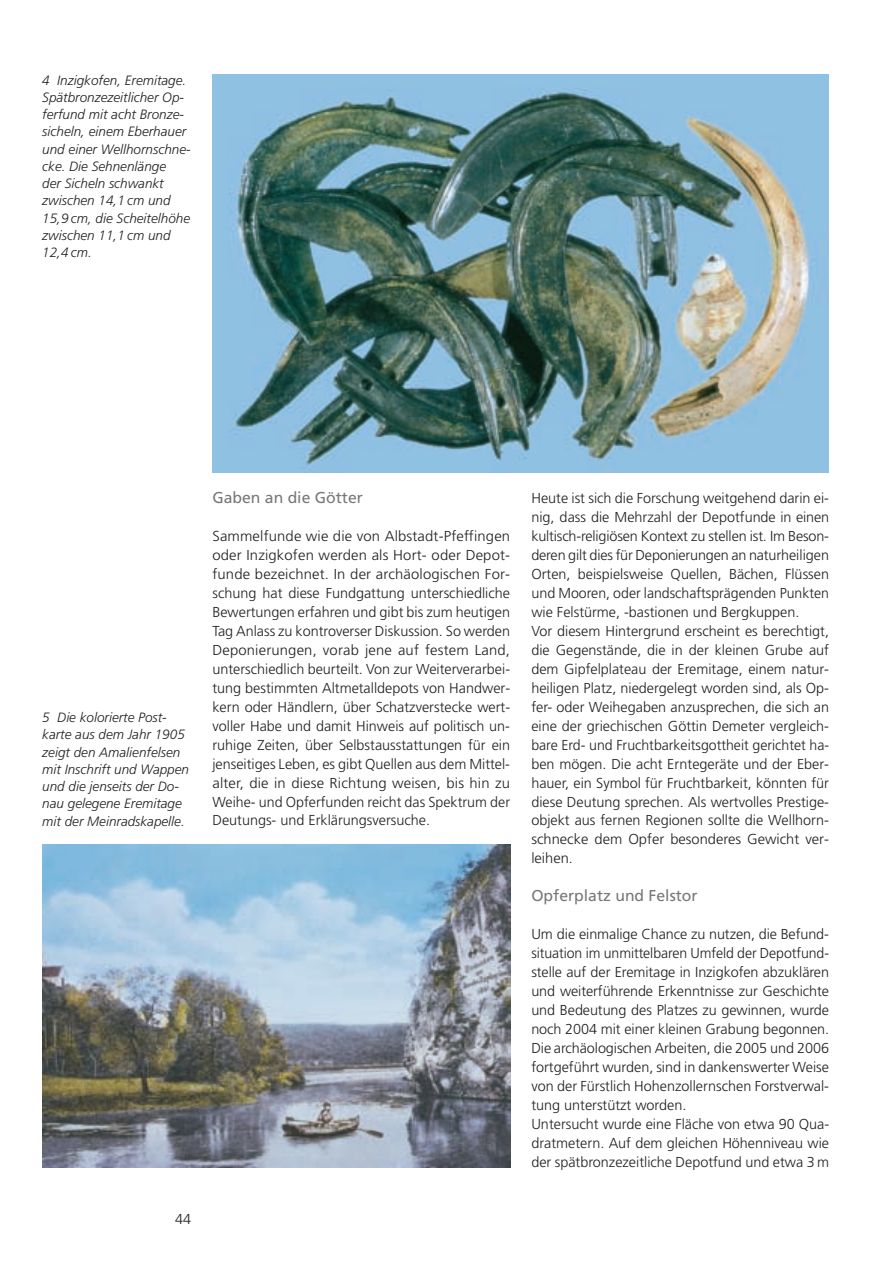
<style>
.page{position:relative;width:893px;height:1263px;background:#fff}
.page>*{position:absolute;margin:0;border:0;box-sizing:border-box;transform-origin:0 0}
.t1{font:15.75px "Frutiger";color:#76787b}
.t2{font:300 14.4px/19px "Frutiger";color:#231f20}
.t3{font:italic 300 13.5px/17.2px "Frutiger";color:#231f20}
</style>
<div class="page">
<img style="left:42px;top:844px;width:468px;height:323px">
<img style="left:212px;top:74px;width:616px;height:398px">
<p class="t3" style="left:42px;top:72px;width:150px">4 Inzigkofen, Eremitage.<br>Spätbronzezeitlicher Op&shy;ferfund mit acht Bronze&shy;sicheln, einem Eberhauer und einer Wellhornschne&shy;cke. Die Sehnenlänge<br>der Sicheln schwankt zwischen 14,1 cm und<br>15,9 cm, die Scheitelhöhe zwischen 11,1 cm und<br>12,4 cm.</p>
<p class="t3" style="left:42px;top:710px;width:148px">5 Die kolorierte Post&shy;karte aus dem Jahr 1905 zeigt den Amalienfelsen mit Inschrift und Wappen und die jenseits der Do&shy;nau gelegene Eremitage mit der Meinradskapelle.</p>
<p class="t1" style="left:212px;top:491px;width:152px">Gaben an die Götter</p>
<p class="t2" style="left:212px;top:527px;width:299px;text-align:justify">Sammelfunde wie die von Albstadt-Pfeffingen oder Inzigkofen werden als Hort- oder Depot&shy;funde bezeichnet. In der archäologischen For&shy;schung hat diese Fundgattung unterschiedliche Bewertungen erfahren und gibt bis zum heutigen Tag Anlass zu kontroverser Diskussion. So werden Deponierungen, vorab jene auf festem Land, unterschiedlich beurteilt. Von zur Weiterverarbei&shy;tung bestimmten Altmetalldepots von Handwer&shy;kern oder Händlern, über Schatzverstecke wert&shy;voller Habe und damit Hinweis auf politisch un&shy;ruhige Zeiten, über Selbstausstattungen für ein jenseitiges Leben, es gibt Quellen aus dem Mittel - alter, die in diese Richtung weisen, bis hin zu Weihe- und Opferfunden reicht das Spektrum der Deutungs- und Erklärungsversuche.</p>
<p class="t2" style="left:175px;top:1211px;width:18px">44</p>
<p class="t2" style="left:531px;top:489px;width:299px">Heute ist sich die Forschung weitgehend darin ei&shy;nig, dass die Mehrzahl der Depotfunde in einen kultisch-religiösen Kontext zu stellen ist. Im Beson&shy;deren gilt dies für Deponierungen an naturheiligen Orten, beispielsweise Quellen, Bächen, Flüssen und Mooren, oder landschaftsprägenden Punkten wie Felstürme, -bastionen und Bergkuppen.<br>Vor diesem Hintergrund erscheint es berechtigt, die Gegenstände, die in der kleinen Grube auf dem Gipfelplateau der Eremitage, einem natur - hei ligen Platz, niedergelegt worden sind, als Op&shy;fer- oder Weihegaben anzusprechen, die sich an eine der griechischen Göttin Demeter vergleich&shy;bare Erd- und Fruchtbarkeitsgottheit gerichtet ha&shy;ben mögen. Die acht Erntegeräte und der Eber&shy;hauer, ein Symbol für Fruchtbarkeit, könnten für diese Deutung sprechen. Als wertvolles Prestige&shy;objekt aus fernen Regionen sollte die Wellhorn&shy;schnecke dem Opfer besonderes Gewicht ver - leihen.</p>
<p class="t1" style="left:531px;top:890px;width:168px">Opferplatz und Felstor</p>
<p class="t2" style="left:531px;top:926px;width:299px">Um die einmalige Chance zu nutzen, die Befund - si tuation im unmittelbaren Umfeld der Depotfun d - stelle auf der Eremitage in Inzigkofen abzuklären und weiterführende Erkenntnisse zur Geschichte und Bedeutung des Platzes zu gewinnen, wurde noch 2004 mit einer kleinen Grabung begonnen.<br>Die archäologischen Arbeiten, die 2005 und 2006 fortgeführt wurden, sind in dankenswerter Weise von der Fürstlich Hohenzollernschen Forstverwal&shy;tung unterstützt worden.<br>Untersucht wurde eine Fläche von etwa 90 Qua&shy;dratmetern. Auf dem gleichen Höhenniveau wie der spätbronzezeitliche Depotfund und etwa 3 m</p>
</div>
